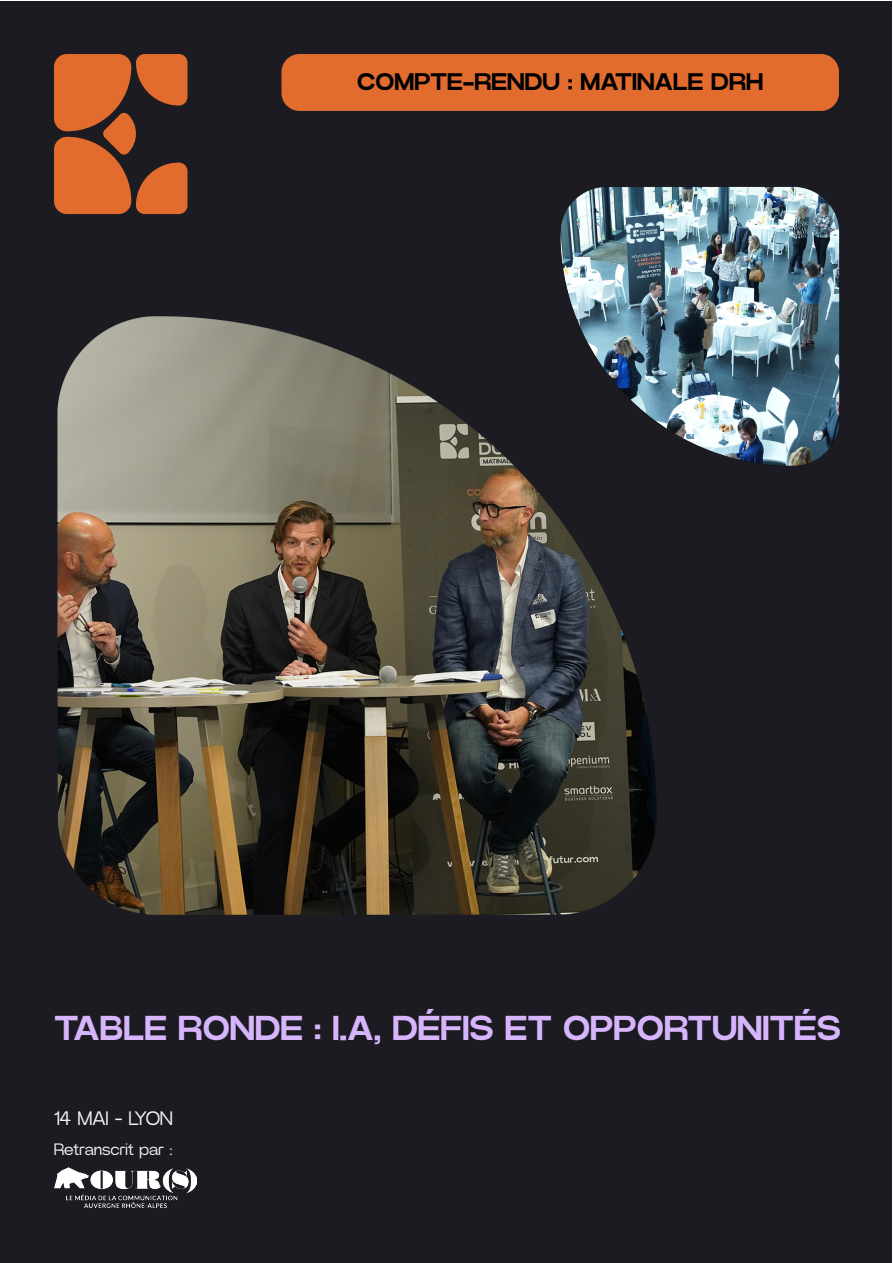
<style>
.page{position:relative;width:893px;height:1263px;background:#fff}
.page>*{position:absolute;margin:0;border:0;box-sizing:border-box;transform-origin:0 0}
.t1{font:700 34.5px "Power Grotesk";color:#d7b5fc}
.t2{font:700 24px "Power Grotesk";color:#000}
.t3{font:300 19.5px "Power Grotesk";color:#f5f7f2}
.t4{font:300 16.5px "Power Grotesk";color:#f5f7f2}
</style>
<div class="page">
<div style="left:1px;top:1px;width:891px;height:1261px;background:#1b1b21"></div>
<div style="left:281px;top:54px;width:558px;height:57px;background:#e16c2d;border-radius:18px"></div>
<svg style="left:103px;top:118px;width:33px;height:31px"></svg>
<div style="left:54px;top:54px;width:77px;height:77px;background:#e16c2d;border-radius:13px"></div>
<div style="left:136px;top:54px;width:52px;height:52px;background:#e16c2d;border-radius:9px"></div>
<div style="left:136px;top:163px;width:51px;height:51px;background:#e16c2d;border-radius:9px"></div>
<div style="left:54px;top:137px;width:77px;height:77px;background:#e16c2d;border-radius:13px"></div>
<img style="left:54px;top:1167px;width:143px;height:41px">
<img style="left:57px;top:316px;width:600px;height:599px">
<img style="left:544px;top:186px;width:296px;height:305px">
<p class="t2" style="left:357px;top:67px;width:407px">COMPTE-RENDU : MATINALE DRH</p>
<p class="t1" style="left:54px;top:1007px;width:788px">TABLE RONDE : I.A, DÉFIS ET OPPORTUNITÉS</p>
<p class="t3" style="left:54px;top:1107px;width:120px">14 MAI - LYON</p>
<p class="t4" style="left:54px;top:1139px;width:120px">Retranscrit par :</p>
</div>
